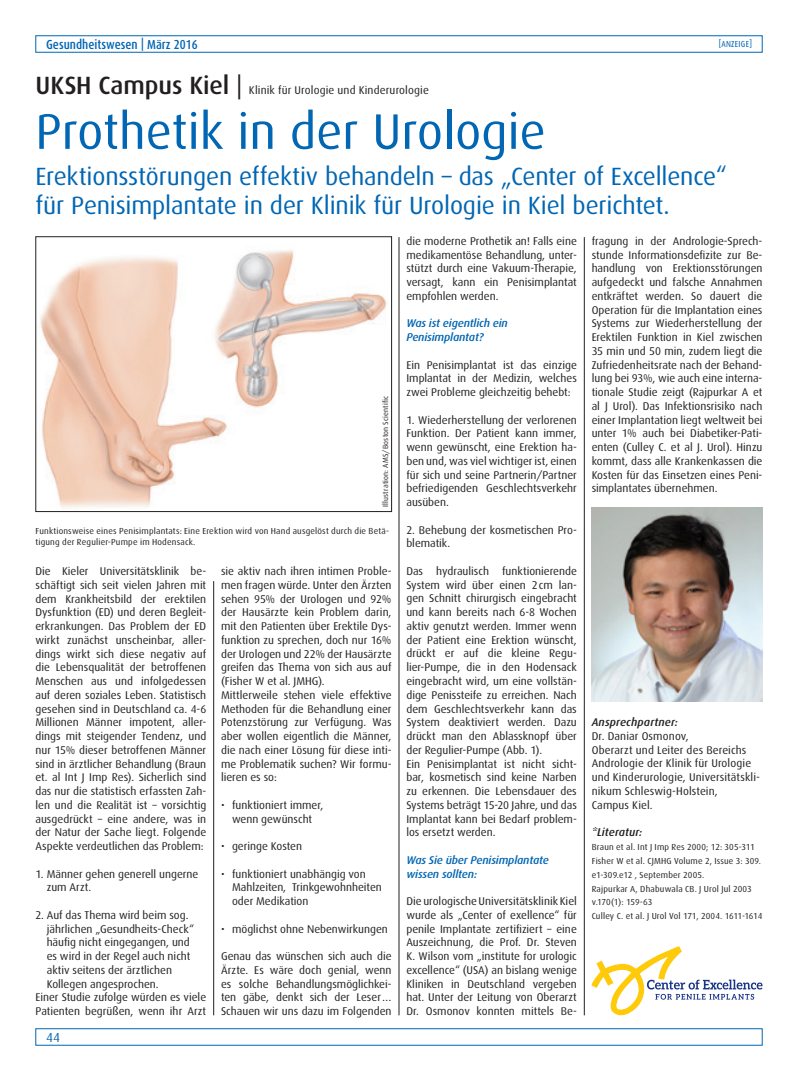
<style>
.page{position:relative;width:798px;height:1081px;background:#fff}
.page>*{position:absolute;margin:0;border:0;box-sizing:border-box;transform-origin:0 0}
.t1{font:50px "Dax";color:#0166b3}
.t2{font:25px/28.8px "Dax";letter-spacing:-.01em;color:#0166b3}
.t3{font:500 25px "Dax";color:#231f20}
.t4{font:500 13.12px "Dax Condensed";color:#0166b3}
.t5{font:13.12px "Dax";color:#0166b3}
.t6{font:11.25px/13.8px "Dax";color:#231f20;text-align:justify}
.t7{font:italic 500 11.25px/13.8px "Dax";letter-spacing:-.01em;color:#0166b3}
.t8{font:italic 500 11.25px "Dax";letter-spacing:.01em;color:#231f20}
.t9{font:8.75px/13.8px "Dax";letter-spacing:.02em;color:#231f20}
.t10{font:8.75px "Dax Condensed";letter-spacing:.03em;color:#0166b3}
.t11{font:7.5px "Dax";letter-spacing:.025em;color:#231f20}
.s1{font-style:inherit}
.s2{font-weight:400}
</style>
<div class="page">
<hr style="left:583px;top:237px;width:1px;height:778px;background:#231f20">
<img style="left:40px;top:250px;width:346px;height:258px">
<div style="left:35px;top:236px;width:357px;height:276px;border:1px solid #231f20"></div>
<hr style="left:398px;top:237px;width:1px;height:778px;background:#231f20">
<svg style="left:591px;top:946px;width:171px;height:69px"></svg>
<hr style="left:213px;top:581px;width:1px;height:434px;background:#231f20">
<img style="left:591px;top:507px;width:171px;height:195px">
<p class="t4" style="left:46px;top:37px;width:153px">Gesundheitswesen | März 2016</p>
<p class="t10" style="left:718px;top:39px;width:35px"><span class="s1">[</span>ANZEIGE<span class="s1">]</span></p>
<h2 class="t3" style="left:35px;top:71px;width:208px">UKSH Campus Kiel <span class="s2">|</span></h2>
<p class="t6" style="left:249px;top:83px;width:181px">Klinik für Urologie und Kinderurologie</p>
<h1 class="t1" style="left:35px;top:104px;width:511px">Prothetik in der Urologie</h1>
<h2 class="t2" style="left:35px;top:162px;width:692px">Erektionsstörungen effektiv behandeln – das „Center of Excellence“ für Penisimplantate in der Klinik für Urologie in Kiel berichtet.</h2>
<p class="t11" style="left:381px;top:507px;width:113px;rotate:-90deg">Illustration: AMS/Boston Scientific</p>
<p class="t9" style="left:35px;top:526px;width:355px;line-height:10.6px">Funktionsweise eines Penisimplantats: Eine Erektion wird von Hand ausgelöst durch die Betä&shy;tigung der Regulier-Pumpe im Hodensack.</p>
<p class="t6" style="left:35px;top:564px;width:172px">Die Kieler Universitätsklinik be&shy;schäftigt sich seit vielen Jahren mit dem Krankheitsbild der erektilen Dysfunktion (ED) und deren Begleit&shy;erkrankungen. Das Problem der ED wirkt zunächst unscheinbar, aller&shy;dings wirkt sich diese negativ auf die Lebensqualität der betroffenen Menschen aus und infolgedessen auf deren soziales Leben. Statistisch gesehen sind in Deutschland ca. 4-6<br>Millionen Männer impotent, aller&shy;dings mit steigender Tendenz, und nur 15% dieser betroffenen Männer sind in ärztlicher Behandlung (Braun et. al Int J Imp Res). Sicherlich sind das nur die statistisch erfassten Zah&shy;len und die Realität ist – vorsichtig ausgedrückt – eine andere, was in der Natur der Sache liegt. Folgende Aspekte verdeutlichen das Problem:</p>
<p class="t6" style="left:47px;top:867px;width:153px;text-indent:-11px">1. Männer gehen generell ungerne zum Arzt.</p>
<p class="t6" style="left:35px;top:908px;width:154px">2. Auf das Thema wird beim sog.</p>
<p class="t6" style="left:47px;top:922px;width:149px">jährlichen „Gesundheits-Check“</p>
<p class="t6" style="left:47px;top:936px;width:145px">häufig nicht eingegangen, und</p>
<p class="t6" style="left:47px;top:949px;width:145px">es wird in der Regel auch nicht</p>
<p class="t6" style="left:47px;top:963px;width:127px">aktiv seitens der ärztlichen</p>
<p class="t6" style="left:47px;top:977px;width:113px">Kollegen angesprochen.</p>
<p class="t6" style="left:35px;top:991px;width:172px">Einer Studie zufolge würden es viele</p>
<p class="t6" style="left:35px;top:1004px;width:172px">Patienten begrüßen, wenn ihr Arzt</p>
<p class="t5" style="left:46px;top:1029px;width:15px">44</p>
<p class="t6" style="left:221px;top:564px;width:172px;text-align:left">sie aktiv nach ihren intimen Proble&shy;men fragen würde. Unter den Ärzten sehen 95% der Urologen und 92% der Hausärzte kein Problem darin, mit den Patienten über Erektile Dys&shy;funktion zu sprechen, doch nur 16% der Urologen und 22% der Hausärzte greifen das Thema von sich aus auf (Fisher W et al. JMHG).<br>Mittlerweile stehen viele effektive<br>Methoden für die Behandlung einer<br>Potenzstörung zur Verfügung. Was aber wollen eigentlich die Männer, die nach einer Lösung für diese inti&shy;me Problematik suchen? Wir formu&shy;lieren es so:</p>
<p class="t6" style="left:221px;top:798px;width:104px;text-align:center">• funktioniert immer, wenn gewünscht</p>
<p class="t6" style="left:221px;top:839px;width:83px">• geringe Kosten</p>
<p class="t6" style="left:232px;top:867px;width:151px;text-align:left;text-indent:-11px">• funktioniert unabhängig von<br>Mahlzeiten, Trinkgewohnheiten oder Medikation</p>
<p class="t6" style="left:221px;top:922px;width:168px">• möglichst ohne Nebenwirkungen</p>
<p class="t6" style="left:221px;top:949px;width:172px">Genau das wünschen sich auch die Ärzte. Es wäre doch genial, wenn es solche Behandlungsmöglichkei&shy;ten gäbe, denkt sich der Leser… Schauen wir uns dazu im Folgenden</p>
<p class="t6" style="left:406px;top:234px;width:172px">die moderne Prothetik an! Falls eine medikamentöse Behandlung, unter&shy;stützt durch eine Vakuum-Therapie, versagt, kann ein Penisimplantat empfohlen werden.</p>
<p class="t7" style="left:406px;top:317px;width:103px">Was ist eigentlich ein<br>Penisimplantat?</p>
<p class="t6" style="left:406px;top:358px;width:172px">Ein Penisimplantat ist das einzige Implantat in der Medizin, welches zwei Probleme gleichzeitig behebt:</p>
<p class="t6" style="left:406px;top:413px;width:172px">1. Wiederherstellung der verlorenen Funktion. Der Patient kann immer, wenn gewünscht, eine Erektion ha&shy;ben und, was viel wichtiger ist, einen für sich und seine Partnerin/Partner befriedigenden Geschlechtsverkehr ausüben.</p>
<p class="t6" style="left:406px;top:523px;width:172px">2. Behebung der kosmetischen Pro&shy;blematik.</p>
<p class="t6" style="left:406px;top:564px;width:172px;text-align:left">Das hydraulisch funktionierende System wird über einen 2cm lan&shy;gen Schnitt chirurgisch eingebracht und kann bereits nach 6-8 Wochen aktiv genutzt werden. Immer wenn der Patient eine Erektion wünscht, drückt er auf die kleine Regu&shy;lier-Pumpe, die in den Hodensack eingebracht wird, um eine vollstän&shy;dige Penissteife zu erreichen. Nach dem Geschlechtsverkehr kann das System deaktiviert werden. Dazu drückt man den Ablassknopf über der Regulier-Pumpe (Abb. 1).<br>Ein Penisimplantat ist nicht sicht&shy;bar, kosmetisch sind keine Narben zu erkennen. Die Lebensdauer des Systems beträgt 15-20 Jahre, und das Implantat kann bei Bedarf problem&shy;los ersetzt werden.</p>
<p class="t7" style="left:406px;top:853px;width:144px">Was Sie über Penisimplantate wissen sollten:</p>
<p class="t6" style="left:406px;top:894px;width:172px">Die urologische Universitätsklinik Kiel wurde als „Center of exellence“ für penile Implantate zertifiziert – eine Auszeichnung, die Prof. Dr. Steven K. Wilson vom „institute for urologic excellence“ (USA) an bislang wenige Kliniken in Deutschland vergeben hat. Unter der Leitung von Oberarzt Dr. Osmonov konnten mittels Be-</p>
<p class="t6" style="left:591px;top:234px;width:172px">fragung in der Andrologie-Sprech&shy;stunde Informationsdefizite zur Be&shy;handlung von Erektionsstörungen aufgedeckt und falsche Annahmen entkräftet werden. So dauert die Operation für die Implantation eines Systems zur Wiederherstellung der Erektilen Funktion in Kiel zwischen 35 min und 50 min, zudem liegt die Zufriedenheitsrate nach der Behand&shy;lung bei 93%, wie auch eine interna&shy;tionale Studie zeigt (Rajpurkar A et al J Urol). Das Infektionsrisiko nach einer Implantation liegt weltweit bei unter 1% auch bei Diabetiker-Pati&shy;enten (Culley C. et al J. Urol). Hinzu kommt, dass alle Krankenkassen die Kosten für das Einsetzen eines Peni&shy;simplantates übernehmen.</p>
<p class="t8" style="left:591px;top:716px;width:88px">Ansprechpartner:</p>
<p class="t6" style="left:591px;top:729px;width:170px;text-align:left">Dr. Daniar Osmonov,<br>Oberarzt und Leiter des Bereichs<br>Andrologie der Klinik für Urologie und Kinderurologie, Universitätskli&shy;nikum Schleswig-Holstein,<br>Campus Kiel.</p>
<p class="t8" style="left:591px;top:826px;width:52px">*Literatur:</p>
<p class="t9" style="left:591px;top:840px;width:172px">Braun et al. Int J Imp Res 2000; 12: 305-311<br>Fisher W et al. CJMHG Volume 2, Issue 3: 309. e1-309.e12 , September 2005.<br>Rajpurkar A, Dhabuwala CB. J Urol Jul 2003 v.170(1): 159-63<br>Culley C. et al. J Urol Vol 171, 2004. 1611-1614</p>
</div>
